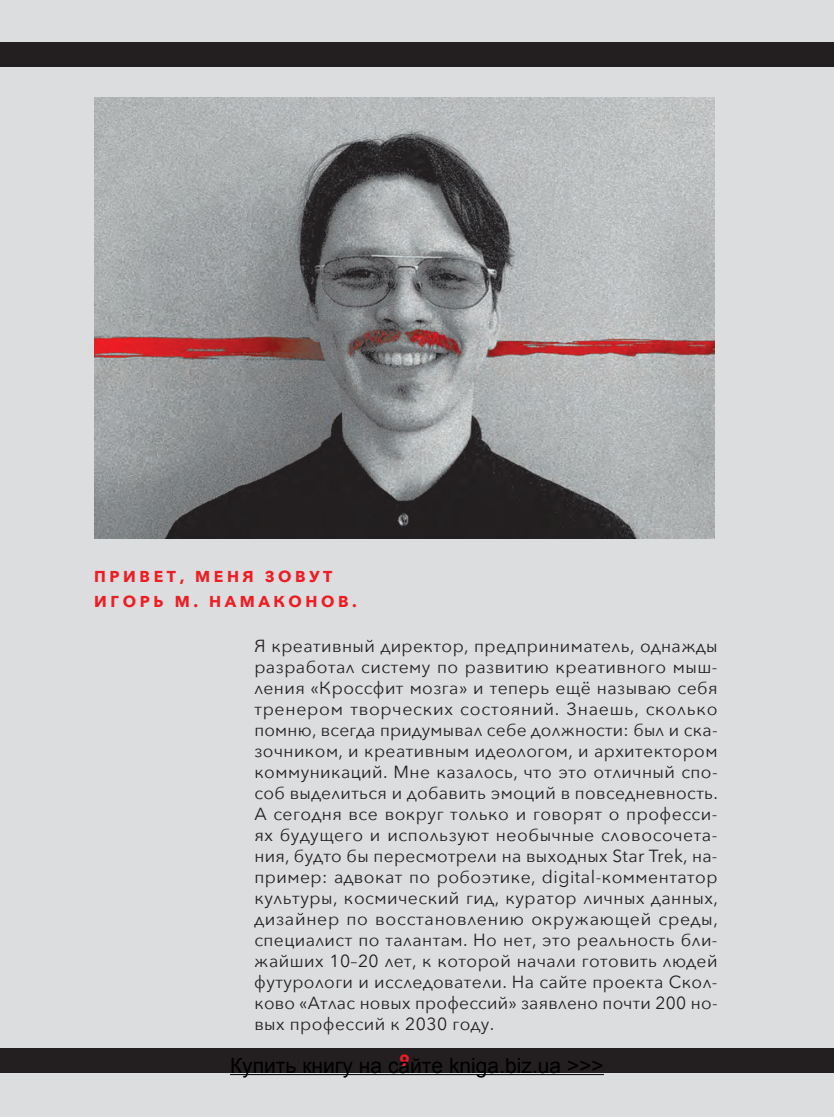
<style>
.page{position:relative;width:834px;height:1117px;background:#fff}
.page>*{position:absolute;margin:0;border:0;box-sizing:border-box;transform-origin:0 0}
.t1{font:21px "Arial";color:#000}
.t2{font:17.5px/21px "Avenir Next";letter-spacing:.015em;color:#231f20;text-align:justify}
.t3{font:700 15.75px/24.5px "Avenir Next";letter-spacing:.23em;color:#ee1d23}
</style>
<div class="page">
<div style="left:0;top:0;width:833px;height:1116px;background:#dcdddf"></div>
<div style="left:0;top:1048px;width:833px;height:24px;background:#231f20"></div>
<img style="left:94px;top:98px;width:620px;height:440px">
<div style="left:0;top:42px;width:833px;height:25px;background:#231f20"></div>
<hr style="left:230px;top:1073px;width:373px;height:1px;background:#000">
<p class="t3" style="left:94px;top:564px;width:264px">ПРИВЕТ, МЕНЯ ЗОВУТ<br>ИГОРЬ М. НАМАКОНОВ.</p>
<p class="t2" style="left:254px;top:636px;width:465px">Я креативный директор, предприниматель, однажды разработал систему по развитию креативного мыш&shy;ления «Кроссфит мозга» и теперь ещё называю себя тренером творческих состояний. Знаешь, сколько помню, всегда придумывал себе должности: был и ска&shy;зочником, и креативным идеологом, и архитектором коммуникаций. Мне казалось, что это отличный спо&shy;соб выделиться и добавить эмоций в повседневность.<br>А сегодня все вокруг только и говорят о професси&shy;ях будущего и используют необычные словосочета&shy;ния, будто бы пересмотрели на выходных Star Trek, на&shy;пример: адвокат по робоэтике, digital-комментатор культуры, космический гид, куратор личных данных, дизайнер по восстановлению окружающей среды, специалист по талантам. Но нет, это реальность бли&shy;жайших 10–20 лет, к которой начали готовить людей футурологи и исследователи. На сайте проекта Скол&shy;ково «Атлас новых профессий» заявлено почти 200 но&shy;вых профессий к 2030 году.</p>
<p class="t3" style="left:399px;top:1048px;width:12px">9</p>
<p class="t1" style="left:230px;top:1051px;width:375px">Купить книгу на сайте kniga.biz.ua &gt;&gt;&gt;</p>
</div>
